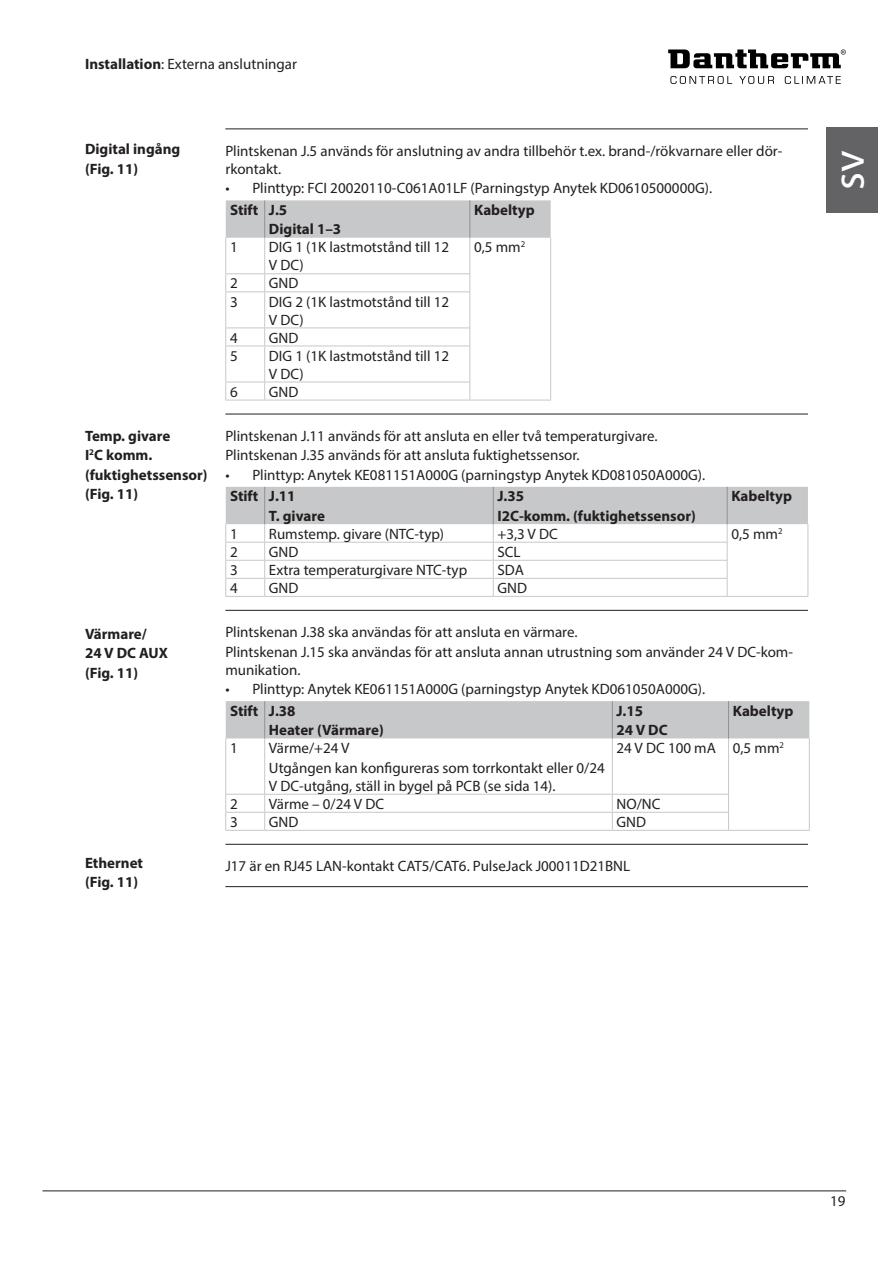
<style>
.page{position:relative;width:893px;height:1263px;background:#fff}
.page>*{position:absolute;margin:0;border:0;box-sizing:border-box;transform-origin:0 0}
.t1{font:45px "Myriad Pro";color:#fff}
.t2{font:15px/18px "Myriad Pro";color:#231f20}
.t3{font:700 15px/19.2px "Myriad Pro";color:#231f20}
.s1{font-weight:700}
</style>
<div class="page">
<hr style="left:225px;top:129px;width:583px;height:1px;background:#231f20">
<hr style="left:225px;top:414px;width:583px;height:1px;background:#231f20">
<hr style="left:225px;top:610px;width:583px;height:1px;background:#231f20">
<hr style="left:225px;top:844px;width:583px;height:1px;background:#231f20">
<hr style="left:225px;top:886px;width:583px;height:1px;background:#231f20">
<div style="left:226px;top:200px;width:325px;height:38px;background:#c7c8ca"></div>
<hr style="left:225px;top:238px;width:1px;height:35px;background:#c7c8ca">
<hr style="left:264px;top:238px;width:1px;height:35px;background:#c7c8ca">
<hr style="left:550px;top:238px;width:1px;height:36px;background:#c7c8ca">
<hr style="left:225px;top:273px;width:40px;height:1px;background:#c7c8ca">
<svg style="left:225px;top:274px;width:1px;height:17px"></svg>
<hr style="left:265px;top:273px;width:205px;height:1px;background:#c7c8ca">
<svg style="left:264px;top:274px;width:1px;height:17px"></svg>
<svg style="left:550px;top:274px;width:1px;height:18px"></svg>
<hr style="left:225px;top:291px;width:40px;height:1px;background:#c7c8ca">
<hr style="left:225px;top:292px;width:1px;height:35px;background:#c7c8ca">
<hr style="left:265px;top:291px;width:205px;height:1px;background:#c7c8ca">
<hr style="left:264px;top:292px;width:1px;height:35px;background:#c7c8ca">
<hr style="left:550px;top:292px;width:1px;height:36px;background:#c7c8ca">
<hr style="left:225px;top:327px;width:40px;height:1px;background:#c7c8ca">
<svg style="left:225px;top:328px;width:1px;height:18px"></svg>
<hr style="left:265px;top:327px;width:205px;height:1px;background:#c7c8ca">
<svg style="left:264px;top:328px;width:1px;height:18px"></svg>
<svg style="left:550px;top:328px;width:1px;height:18px"></svg>
<hr style="left:225px;top:346px;width:40px;height:1px;background:#c7c8ca">
<hr style="left:225px;top:346px;width:1px;height:36px;background:#c7c8ca">
<hr style="left:265px;top:346px;width:205px;height:1px;background:#c7c8ca">
<hr style="left:264px;top:346px;width:1px;height:36px;background:#c7c8ca">
<hr style="left:550px;top:346px;width:1px;height:36px;background:#c7c8ca">
<hr style="left:225px;top:382px;width:40px;height:1px;background:#c7c8ca">
<svg style="left:225px;top:382px;width:1px;height:18px"></svg>
<hr style="left:265px;top:382px;width:205px;height:1px;background:#c7c8ca">
<svg style="left:264px;top:382px;width:1px;height:18px"></svg>
<svg style="left:550px;top:382px;width:1px;height:18px"></svg>
<hr style="left:225px;top:400px;width:40px;height:1px;background:#c7c8ca">
<hr style="left:265px;top:400px;width:205px;height:1px;background:#c7c8ca">
<hr style="left:470px;top:400px;width:81px;height:1px;background:#c7c8ca">
<hr style="left:470px;top:238px;width:1px;height:36px;background:#c7c8ca">
<svg style="left:470px;top:274px;width:1px;height:18px"></svg>
<hr style="left:470px;top:292px;width:1px;height:36px;background:#c7c8ca">
<svg style="left:470px;top:328px;width:1px;height:18px"></svg>
<hr style="left:470px;top:346px;width:1px;height:36px;background:#c7c8ca">
<svg style="left:470px;top:382px;width:1px;height:18px"></svg>
<hr style="left:264px;top:200px;width:1px;height:38px;background:#8f9194">
<hr style="left:470px;top:200px;width:1px;height:38px;background:#8f9194">
<hr style="left:225px;top:596px;width:40px;height:1px;background:#c7c8ca">
<hr style="left:265px;top:596px;width:228px;height:1px;background:#c7c8ca">
<hr style="left:493px;top:596px;width:234px;height:1px;background:#c7c8ca">
<hr style="left:727px;top:596px;width:81px;height:1px;background:#c7c8ca">
<svg style="left:225px;top:487px;width:583px;height:109px"></svg>
<hr style="left:264px;top:487px;width:1px;height:37px;background:#8f9194">
<hr style="left:493px;top:487px;width:1px;height:37px;background:#8f9194">
<hr style="left:727px;top:487px;width:1px;height:37px;background:#8f9194">
<div style="left:226px;top:701px;width:583px;height:37px;background:#c7c8ca"></div>
<hr style="left:225px;top:738px;width:1px;height:56px;background:#c7c8ca">
<hr style="left:264px;top:738px;width:1px;height:56px;background:#c7c8ca">
<hr style="left:809px;top:738px;width:1px;height:56px;background:#c7c8ca">
<hr style="left:225px;top:794px;width:40px;height:1px;background:#c7c8ca">
<hr style="left:265px;top:794px;width:347px;height:1px;background:#c7c8ca">
<hr style="left:612px;top:794px;width:116px;height:1px;background:#c7c8ca">
<hr style="left:225px;top:812px;width:40px;height:1px;background:#c7c8ca">
<svg style="left:225px;top:794px;width:1px;height:36px"></svg>
<hr style="left:265px;top:812px;width:347px;height:1px;background:#c7c8ca">
<svg style="left:264px;top:794px;width:1px;height:36px"></svg>
<hr style="left:612px;top:812px;width:116px;height:1px;background:#c7c8ca">
<svg style="left:809px;top:794px;width:1px;height:36px"></svg>
<hr style="left:225px;top:830px;width:40px;height:1px;background:#c7c8ca">
<hr style="left:265px;top:830px;width:347px;height:1px;background:#c7c8ca">
<hr style="left:612px;top:830px;width:117px;height:1px;background:#c7c8ca">
<hr style="left:729px;top:830px;width:81px;height:1px;background:#c7c8ca">
<hr style="left:612px;top:738px;width:1px;height:56px;background:#c7c8ca">
<hr style="left:728px;top:738px;width:1px;height:56px;background:#c7c8ca">
<svg style="left:612px;top:794px;width:1px;height:36px"></svg>
<svg style="left:728px;top:794px;width:1px;height:36px"></svg>
<hr style="left:264px;top:701px;width:1px;height:37px;background:#8f9194">
<hr style="left:612px;top:701px;width:1px;height:37px;background:#8f9194">
<hr style="left:728px;top:701px;width:1px;height:37px;background:#8f9194">
<hr style="left:43px;top:1190px;width:803px;height:1px;background:#231f20">
<svg style="left:670px;top:76px;width:171px;height:8px"></svg>
<svg style="left:668px;top:49px;width:178px;height:19px"></svg>
<div style="left:826px;top:128px;width:51px;height:85px;background:#636366"></div>
<p class="t2" style="left:85px;top:54px;width:213px"><span class="s1">Installation</span>: Externa anslutningar</p>
<p class="t3" style="left:85px;top:139px;width:97px">Digital ingång (Fig. 11)</p>
<p class="t3" style="left:85px;top:426px;width:124px">Temp. givare<br>I<sup>2</sup>C komm. (fuktighetssensor) (Fig. 11)</p>
<p class="t3" style="left:85px;top:624px;width:84px">Värmare/<br>24 V DC AUX (Fig. 11)</p>
<p class="t3" style="left:85px;top:852px;width:60px">Ethernet (Fig. 11)</p>
<p class="t2" style="left:225px;top:142px;width:558px">Plintskenan J.5 används för anslutning av andra tillbehör t.ex. brand-/rökvarnare eller dör&shy;rkontakt.</p>
<p class="t2" style="left:225px;top:179px;width:488px">• Plinttyp: FCI 20020110-C061A01LF (Parningstyp Anytek KD0610500000G).</p>
<p class="t3" style="left:269px;top:200px;width:74px;text-indent:-39px">Stift J.5<br>Digital 1–3</p>
<p class="t3" style="left:474px;top:200px;width:62px">Kabeltyp</p>
<p class="t2" style="left:230px;top:238px;width:9px">1</p>
<p class="t2" style="left:269px;top:238px;width:182px">DIG 1 (1K lastmotstånd till 12<br>V DC)</p>
<p class="t2" style="left:474px;top:238px;width:53px">0,5 mm<sup>2</sup></p>
<p class="t2" style="left:230px;top:274px;width:9px">2</p>
<p class="t2" style="left:269px;top:274px;width:31px">GND</p>
<p class="t2" style="left:230px;top:292px;width:9px">3</p>
<p class="t2" style="left:269px;top:292px;width:182px">DIG 2 (1K lastmotstånd till 12<br>V DC)</p>
<p class="t2" style="left:230px;top:328px;width:9px">4</p>
<p class="t2" style="left:269px;top:328px;width:31px">GND</p>
<p class="t2" style="left:230px;top:346px;width:9px">5</p>
<p class="t2" style="left:269px;top:346px;width:182px">DIG 1 (1K lastmotstånd till 12<br>V DC)</p>
<p class="t2" style="left:230px;top:382px;width:9px">6</p>
<p class="t2" style="left:269px;top:382px;width:31px">GND</p>
<p class="t2" style="left:225px;top:426px;width:434px;line-height:19.2px">Plintskenan J.11 används för att ansluta en eller två temperaturgivare.<br>Plintskenan J.35 används för att ansluta fuktighetssensor.</p>
<p class="t2" style="left:225px;top:465px;width:481px">• Plinttyp: Anytek KE081151A000G (parningstyp Anytek KD081050A000G).</p>
<p class="t3" style="left:269px;top:486px;width:58px;text-indent:-39px">Stift J.11<br>T. givare</p>
<p class="t3" style="left:497px;top:486px;width:200px">J.35<br>I2C-komm. (fuktighetssensor)</p>
<p class="t3" style="left:731px;top:486px;width:62px">Kabeltyp</p>
<p class="t2" style="left:230px;top:524px;width:9px">1</p>
<p class="t2" style="left:269px;top:524px;width:177px">Rumstemp. givare (NTC-typ)</p>
<p class="t2" style="left:497px;top:524px;width:62px">+3,3 V DC</p>
<p class="t2" style="left:731px;top:524px;width:53px">0,5 mm<sup>2</sup></p>
<p class="t2" style="left:230px;top:543px;width:9px">2</p>
<p class="t2" style="left:269px;top:543px;width:31px">GND</p>
<p class="t2" style="left:497px;top:543px;width:25px">SCL</p>
<p class="t2" style="left:230px;top:561px;width:9px">3</p>
<p class="t2" style="left:269px;top:561px;width:200px">Extra temperaturgivare NTC-typ</p>
<p class="t2" style="left:497px;top:561px;width:28px">SDA</p>
<p class="t2" style="left:230px;top:579px;width:9px">4</p>
<p class="t2" style="left:269px;top:579px;width:31px">GND</p>
<p class="t2" style="left:497px;top:579px;width:31px">GND</p>
<p class="t2" style="left:225px;top:623px;width:569px;line-height:18.6px">Plintskenan J.38 ska användas för att ansluta en värmare.<br>Plintskenan J.15 ska användas för att ansluta annan utrustning som använder 24 V DC-kom&shy;munikation.</p>
<p class="t2" style="left:225px;top:680px;width:481px">• Plinttyp: Anytek KE061151A000G (parningstyp Anytek KD061050A000G).</p>
<p class="t3" style="left:269px;top:700px;width:116px;text-indent:-39px">Stift J.38<br>Heater (Värmare)</p>
<p class="t3" style="left:617px;top:700px;width:53px">J.15<br>24 V DC</p>
<p class="t3" style="left:733px;top:701px;width:62px">Kabeltyp</p>
<p class="t2" style="left:230px;top:739px;width:9px">1</p>
<p class="t2" style="left:269px;top:738px;width:337px;line-height:19.6px">Värme/+24 V<br>Utgången kan konfigureras som torrkontakt eller 0/24</p>
<p class="t2" style="left:269px;top:776px;width:288px">V DC-utgång, ställ in bygel på PCB (se sida 14).</p>
<p class="t2" style="left:617px;top:739px;width:169px">24 V DC 100 mA 0,5 mm<sup>2</sup></p>
<p class="t2" style="left:230px;top:795px;width:9px">2</p>
<p class="t2" style="left:269px;top:795px;width:117px">Värme – 0/24 V DC</p>
<p class="t2" style="left:617px;top:795px;width:45px">NO/NC</p>
<p class="t2" style="left:230px;top:813px;width:9px">3</p>
<p class="t2" style="left:269px;top:813px;width:31px">GND</p>
<p class="t2" style="left:617px;top:813px;width:31px">GND</p>
<p class="t2" style="left:225px;top:857px;width:406px">J17 är en RJ45 LAN-kontakt CAT5/CAT6. PulseJack J00011D21BNL</p>
<h1 class="t1" style="left:821px;top:190px;width:41px;rotate:-90deg">sv</h1>
<p class="t2" style="left:830px;top:1192px;width:17px">19</p>
</div>
